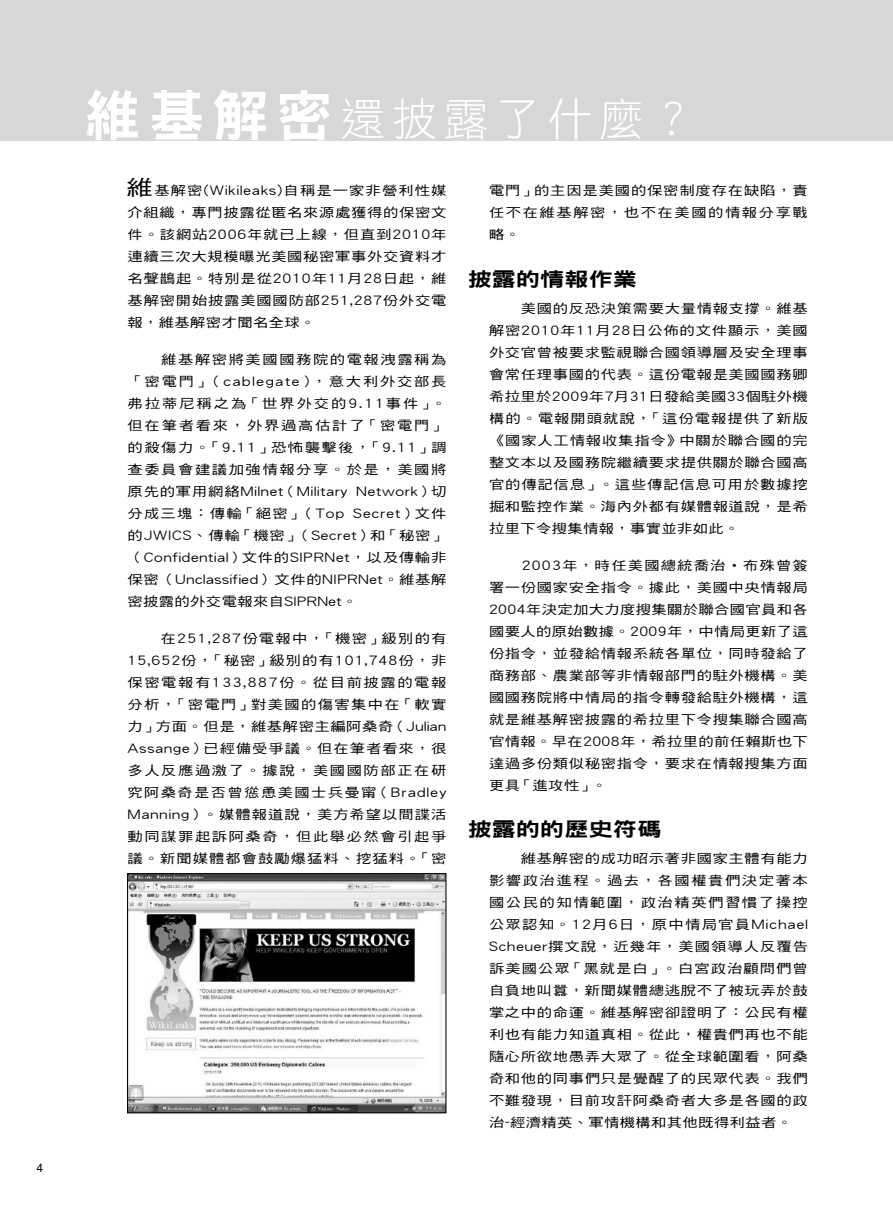
<style>
.page{position:relative;width:893px;height:1212px;background:#fff}
.page>*{position:absolute;margin:0;border:0;box-sizing:border-box;transform-origin:0 0}
.t1{font:45px "DF Hei HK W3";letter-spacing:.15em;color:#fff}
.t2{font:21px "DF Hei HK W5";color:#000;scale:1.25 1}
.t3{font:19.5px "DF Hei HK W9";color:#000;scale:1.24 1}
.t4{font:12.75px/22px "DF Hei HK W5";letter-spacing:.045em;color:#000;text-align:justify;scale:1.2 1}
.t5{font:12px "Helvetica";color:#000}
.s1{font-family:"DF Hei HK W9";font-size:55.5px}
</style>
<div class="page">
<div style="left:0;top:0;width:893px;height:140px;background:#d6d7d7"></div>
<img style="left:129px;top:875px;width:315px;height:236px">
<div style="left:127px;top:873px;width:319px;height:240px;border:1px solid #000"></div>
<p class="t5" style="left:36px;top:1161px;width:8px">4</p>
<h1 class="t1" style="left:85px;top:95px;width:612px"><span class="s1">維基解密</span>還披露了什麼？</h1>
<h2 class="t2" style="left:126px;top:176px;width:22px">維</h2>
<p class="t4" style="left:489px;top:180px;width:267px">電門」的主因是美國的保密制度存在缺陷，責任不在維基解密，也不在美國的情報分享戰略。</p>
<h3 class="t3" style="left:468px;top:269px;width:138px">披露的情報作業</h3>
<p class="t4" style="left:489px;top:297px;width:267px">　　美國的反恐決策需要大量情報支撐。維基解密2010年11月28日公佈的文件顯示，美國外交官曾被要求監視聯合國領導層及安全理事會常任理事國的代表。這份電報是美國國務卿希拉里於2009年7月31日發給美國33個駐外機構的。電報開頭就說，「這份電報提供了新版《國家人工情報收集指令》中關於聯合國的完整文本以及國務院繼續要求提供關於聯合國高官的傳記信息」。這些傳記信息可用於數據挖掘和監控作業。海內外都有媒體報道說，是希拉里下令搜集情報，事實並非如此。</p>
<p class="t4" style="left:489px;top:554px;width:267px">　　2003年，時任美國總統喬治˙布殊曾簽署一份國家安全指令。據此，美國中央情報局2004年決定加大力度搜集關於聯合國官員和各國要人的原始數據。2009年，中情局更新了這份指令，並發給情報系統各單位，同時發給了商務部、農業部等非情報部門的駐外機構。美國國務院將中情局的指令轉發給駐外機構，這就是維基解密披露的希拉里下令搜集聯合國高官情報。早在2008年，希拉里的前任賴斯也下達過多份類似秘密指令，要求在情報搜集方面更具「進攻性」。</p>
<h3 class="t3" style="left:468px;top:819px;width:157px">披露的的歷史符碼</h3>
<p class="t4" style="left:489px;top:847px;width:267px">　　維基解密的成功昭示著非國家主體有能力影響政治進程。過去，各國權貴們決定著本國公民的知情範圍，政治精英們習慣了操控公眾認知。12月6日，原中情局官員Michael Scheuer撰文說，近幾年，美國領導人反覆告訴美國公眾「黑就是白」。白宮政治顧問們曾自負地叫囂，新聞媒體總逃脫不了被玩弄於鼓掌之中的命運。維基解密卻證明了：公民有權利也有能力知道真相。從此，權貴們再也不能隨心所欲地愚弄大眾了。從全球範圍看，阿桑奇和他的同事們只是覺醒了的民眾代表。我們不難發現，目前攻訐阿桑奇者大多是各國的政治-經濟精英、軍情機構和其他既得利益者。</p>
<p class="t4" style="left:128px;top:180px;width:267px;text-indent:27px">基解密(Wikileaks)自稱是一家非營利性媒介組織，專門披露從匿名來源處獲得的保密文件。該網站2006年就已上線，但直到2010年連續三次大規模曝光美國秘密軍事外交資料才名聲鵲起。特別是從2010年11月28日起，維基解密開始披露美國國防部251,287份外交電報，維基解密才聞名全球。</p>
<p class="t4" style="left:128px;top:348px;width:267px">　　維基解密將美國國務院的電報洩露稱為「密電門」（cablegate），意大利外交部長弗拉蒂尼稱之為「世界外交的9.11事件」。但在筆者看來，外界過高估計了「密電門」的殺傷力。「9.11」恐怖襲擊後，「9.11」調查委員會建議加強情報分享。於是，美國將原先的軍用網絡Milnet（Military Network）切分成三塊：傳輸「絕密」（Top Secret）文件的JWICS、傳輸「機密」（Secret）和「秘密」（Confidential）文件的SIPRNet，以及傳輸非保密（Unclassified）文件的NIPRNet。維基解密披露的外交電報來自SIPRNet。</p>
<p class="t4" style="left:128px;top:627px;width:267px">　　在251,287份電報中，「機密」級別的有15,652份，「秘密」級別的有101,748份，非保密電報有133,887份。從目前披露的電報分析，「密電門」對美國的傷害集中在「軟實力」方面。但是，維基解密主編阿桑奇（Julian Assange）已經備受爭議。但在筆者看來，很多人反應過激了。據說，美國國防部正在研究阿桑奇是否曾慫恿美國士兵曼甯（Bradley Manning）。媒體報道說，美方希望以間諜活動同謀罪起訴阿桑奇，但此舉必然會引起爭議。新聞媒體都會鼓勵爆猛料、挖猛料。「密</p>
</div>
